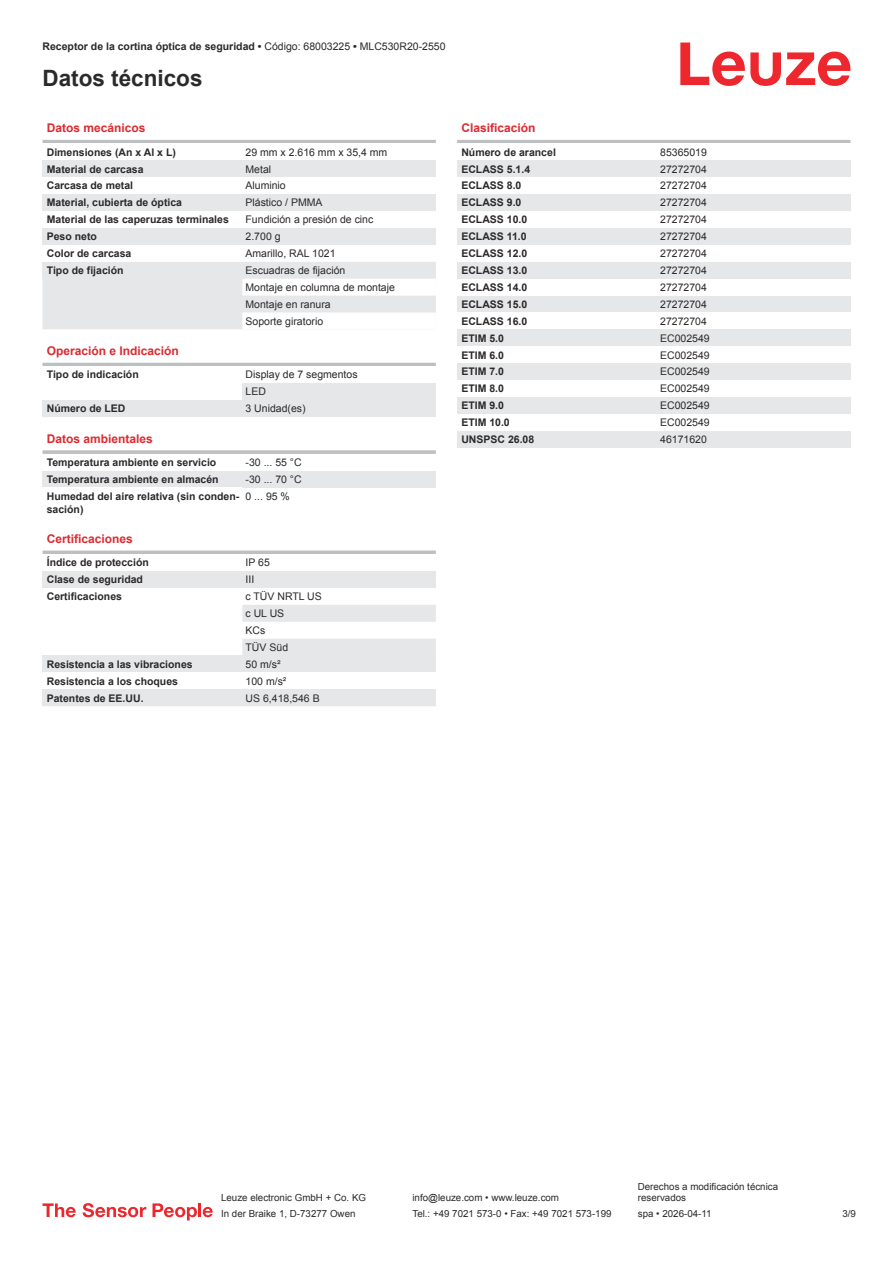
<style>
.page{position:relative;width:893px;height:1263px;background:#fff}
.page>*{position:absolute;margin:0;border:0;box-sizing:border-box;transform-origin:0 0}
.t1{font:700 22.5px "Arial";color:#2b292a}
.t2{font:700 12px "Arial";color:#db2a30}
.t3{font:700 10.5px/12.6px "Arial";color:#2b292a}
.t4{font:10.5px/17px "Arial";color:#2b292a}
.t5{font:9.75px/11.7px "Arial";color:#2b292a}
.s1{font-weight:400}
</style>
<div class="page">
<svg style="left:680px;top:43px;width:170px;height:43px"></svg>
<div style="left:43px;top:279px;width:199px;height:51px;background:#e6e7e9"></div>
<hr style="left:43px;top:140px;width:393px;height:3px;background:#bdbfc1">
<div style="left:43px;top:160px;width:199px;height:17px;background:#e6e7e9"></div>
<div style="left:242px;top:160px;width:194px;height:17px;background:#e6e7e9"></div>
<div style="left:43px;top:194px;width:199px;height:17px;background:#e6e7e9"></div>
<div style="left:242px;top:194px;width:194px;height:17px;background:#e6e7e9"></div>
<div style="left:43px;top:228px;width:199px;height:17px;background:#e6e7e9"></div>
<div style="left:242px;top:228px;width:194px;height:17px;background:#e6e7e9"></div>
<div style="left:43px;top:262px;width:199px;height:17px;background:#e6e7e9"></div>
<svg style="left:242px;top:262px;width:194px;height:51px"></svg>
<hr style="left:43px;top:363px;width:393px;height:3px;background:#bdbfc1">
<div style="left:242px;top:383px;width:194px;height:17px;background:#e6e7e9"></div>
<div style="left:43px;top:400px;width:199px;height:17px;background:#e6e7e9"></div>
<div style="left:242px;top:400px;width:194px;height:17px;background:#e6e7e9"></div>
<svg style="left:43px;top:450px;width:393px;height:4px;background:#c3c5c7"></svg>
<div style="left:43px;top:471px;width:199px;height:17px;background:#e6e7e9"></div>
<div style="left:242px;top:471px;width:194px;height:17px;background:#e6e7e9"></div>
<svg style="left:43px;top:550px;width:393px;height:4px;background:#c5c7c9"></svg>
<div style="left:43px;top:571px;width:199px;height:17px;background:#e6e7e9"></div>
<div style="left:242px;top:571px;width:194px;height:17px;background:#e6e7e9"></div>
<svg style="left:242px;top:605px;width:194px;height:50px"></svg>
<div style="left:43px;top:655px;width:199px;height:17px;background:#e6e7e9"></div>
<div style="left:242px;top:655px;width:194px;height:17px;background:#e6e7e9"></div>
<div style="left:43px;top:689px;width:199px;height:17px;background:#e6e7e9"></div>
<div style="left:242px;top:689px;width:194px;height:17px;background:#e6e7e9"></div>
<hr style="left:457px;top:140px;width:393px;height:3px;background:#bdbfc1">
<div style="left:457px;top:160px;width:200px;height:17px;background:#e6e7e9"></div>
<div style="left:657px;top:160px;width:193px;height:17px;background:#e6e7e9"></div>
<div style="left:457px;top:194px;width:200px;height:17px;background:#e6e7e9"></div>
<div style="left:657px;top:194px;width:193px;height:17px;background:#e6e7e9"></div>
<div style="left:457px;top:228px;width:200px;height:17px;background:#e6e7e9"></div>
<div style="left:657px;top:228px;width:193px;height:17px;background:#e6e7e9"></div>
<div style="left:457px;top:262px;width:200px;height:17px;background:#e6e7e9"></div>
<div style="left:657px;top:262px;width:193px;height:17px;background:#e6e7e9"></div>
<div style="left:457px;top:296px;width:200px;height:16px;background:#e6e7e9"></div>
<div style="left:657px;top:296px;width:193px;height:16px;background:#e6e7e9"></div>
<div style="left:457px;top:329px;width:200px;height:17px;background:#e6e7e9"></div>
<div style="left:657px;top:329px;width:193px;height:17px;background:#e6e7e9"></div>
<div style="left:457px;top:363px;width:200px;height:17px;background:#e6e7e9"></div>
<div style="left:657px;top:363px;width:193px;height:17px;background:#e6e7e9"></div>
<div style="left:457px;top:397px;width:200px;height:17px;background:#e6e7e9"></div>
<div style="left:657px;top:397px;width:193px;height:17px;background:#e6e7e9"></div>
<div style="left:457px;top:431px;width:200px;height:17px;background:#e6e7e9"></div>
<div style="left:657px;top:431px;width:193px;height:17px;background:#e6e7e9"></div>
<svg style="left:43px;top:1203px;width:33px;height:14px"></svg>
<svg style="left:83px;top:1203px;width:63px;height:14px"></svg>
<svg style="left:153px;top:1203px;width:44px;height:17px"></svg>
<hr style="left:198px;top:1203px;width:3px;height:14px;background:#ed272d">
<svg style="left:203px;top:1207px;width:10px;height:10px"></svg>
<p class="t3" style="left:43px;top:41px;width:405px">Receptor de la cortina óptica de seguridad • <span class="s1">Código: 68003225</span> • <span class="s1">MLC530R20-2550</span></p>
<h1 class="t1" style="left:43px;top:70px;width:162px">Datos técnicos</h1>
<p class="t2" style="left:47px;top:123px;width:100px">Datos mecánicos</p>
<p class="t3" style="left:47px;top:147px;width:131px">Dimensiones (An x Al x L)</p>
<p class="t4" style="left:246px;top:144px;width:143px">29 mm x 2.616 mm x 35,4 mm</p>
<p class="t3" style="left:47px;top:164px;width:98px">Material de carcasa</p>
<p class="t4" style="left:246px;top:161px;width:27px">Metal</p>
<p class="t3" style="left:47px;top:180px;width:88px">Carcasa de metal</p>
<p class="t4" style="left:246px;top:178px;width:42px">Aluminio</p>
<p class="t3" style="left:47px;top:197px;width:137px">Material, cubierta de óptica</p>
<p class="t4" style="left:246px;top:195px;width:79px">Plástico / PMMA</p>
<p class="t3" style="left:47px;top:214px;width:184px">Material de las caperuzas terminales</p>
<p class="t4" style="left:246px;top:212px;width:129px">Fundición a presión de cinc</p>
<p class="t3" style="left:47px;top:231px;width:52px">Peso neto</p>
<p class="t4" style="left:246px;top:229px;width:37px">2.700 g</p>
<p class="t3" style="left:47px;top:248px;width:86px">Color de carcasa</p>
<p class="t4" style="left:246px;top:246px;width:92px">Amarillo, RAL 1021</p>
<p class="t3" style="left:47px;top:265px;width:78px">Tipo de fijación</p>
<p class="t4" style="left:246px;top:263px;width:151px">Escuadras de fijación<br>Montaje en columna de montaje<br>Montaje en ranura<br>Soporte giratorio</p>
<p class="t2" style="left:47px;top:346px;width:134px">Operación e Indicación</p>
<p class="t3" style="left:47px;top:369px;width:93px">Tipo de indicación</p>
<p class="t4" style="left:246px;top:367px;width:114px">Display de 7 segmentos<br>LED</p>
<p class="t3" style="left:47px;top:403px;width:80px">Número de LED</p>
<p class="t4" style="left:246px;top:401px;width:62px">3 Unidad(es)</p>
<p class="t2" style="left:47px;top:434px;width:108px">Datos ambientales</p>
<p class="t3" style="left:47px;top:457px;width:171px">Temperatura ambiente en servicio</p>
<p class="t4" style="left:246px;top:455px;width:58px">-30 ... 55 °C</p>
<p class="t3" style="left:47px;top:474px;width:173px">Temperatura ambiente en almacén</p>
<p class="t4" style="left:246px;top:472px;width:58px">-30 ... 70 °C</p>
<p class="t3" style="left:47px;top:491px;width:194px">Humedad del aire relativa (sin conden&shy;sación)</p>
<p class="t4" style="left:246px;top:489px;width:46px">0 ... 95 %</p>
<p class="t2" style="left:47px;top:534px;width:88px">Certificaciones</p>
<p class="t3" style="left:47px;top:557px;width:104px">Índice de protección</p>
<p class="t4" style="left:246px;top:555px;width:26px">IP 65</p>
<p class="t3" style="left:47px;top:574px;width:98px">Clase de seguridad</p>
<p class="t4" style="left:246px;top:572px;width:10px">III</p>
<p class="t3" style="left:47px;top:591px;width:77px">Certificaciones</p>
<p class="t4" style="left:246px;top:589px;width:78px">c TÜV NRTL US c UL US<br>KCs<br>TÜV Süd</p>
<p class="t3" style="left:47px;top:659px;width:147px">Resistencia a las vibraciones</p>
<p class="t4" style="left:246px;top:656px;width:37px">50 m/s²</p>
<p class="t3" style="left:47px;top:676px;width:133px">Resistencia a los choques</p>
<p class="t4" style="left:246px;top:673px;width:42px">100 m/s²</p>
<p class="t3" style="left:47px;top:692px;width:98px">Patentes de EE.UU.</p>
<p class="t4" style="left:246px;top:690px;width:76px">US 6,418,546 B</p>
<p class="t2" style="left:461px;top:123px;width:76px">Clasificación</p>
<p class="t3" style="left:461px;top:147px;width:96px">Número de arancel</p>
<p class="t4" style="left:660px;top:144px;width:48px">85365019</p>
<p class="t3" style="left:461px;top:164px;width:70px">ECLASS 5.1.4</p>
<p class="t4" style="left:660px;top:161px;width:48px">27272704</p>
<p class="t3" style="left:461px;top:180px;width:62px">ECLASS 8.0</p>
<p class="t4" style="left:660px;top:178px;width:48px">27272704</p>
<p class="t3" style="left:461px;top:197px;width:62px">ECLASS 9.0</p>
<p class="t4" style="left:660px;top:195px;width:48px">27272704</p>
<p class="t3" style="left:461px;top:214px;width:67px">ECLASS 10.0</p>
<p class="t4" style="left:660px;top:212px;width:48px">27272704</p>
<p class="t3" style="left:461px;top:231px;width:67px">ECLASS 11.0</p>
<p class="t4" style="left:660px;top:229px;width:48px">27272704</p>
<p class="t3" style="left:461px;top:248px;width:67px">ECLASS 12.0</p>
<p class="t4" style="left:660px;top:246px;width:48px">27272704</p>
<p class="t3" style="left:461px;top:265px;width:67px">ECLASS 13.0</p>
<p class="t4" style="left:660px;top:263px;width:48px">27272704</p>
<p class="t3" style="left:461px;top:282px;width:67px">ECLASS 14.0</p>
<p class="t4" style="left:660px;top:280px;width:48px">27272704</p>
<p class="t3" style="left:461px;top:299px;width:67px">ECLASS 15.0</p>
<p class="t4" style="left:660px;top:297px;width:48px">27272704</p>
<p class="t3" style="left:461px;top:316px;width:67px">ECLASS 16.0</p>
<p class="t4" style="left:660px;top:313px;width:48px">27272704</p>
<p class="t3" style="left:461px;top:333px;width:44px">ETIM 5.0</p>
<p class="t4" style="left:660px;top:330px;width:51px">EC002549</p>
<p class="t3" style="left:461px;top:349px;width:44px">ETIM 6.0</p>
<p class="t4" style="left:660px;top:347px;width:51px">EC002549</p>
<p class="t3" style="left:461px;top:366px;width:44px">ETIM 7.0</p>
<p class="t4" style="left:660px;top:364px;width:51px">EC002549</p>
<p class="t3" style="left:461px;top:383px;width:44px">ETIM 8.0</p>
<p class="t4" style="left:660px;top:381px;width:51px">EC002549</p>
<p class="t3" style="left:461px;top:400px;width:44px">ETIM 9.0</p>
<p class="t4" style="left:660px;top:398px;width:51px">EC002549</p>
<p class="t3" style="left:461px;top:417px;width:50px">ETIM 10.0</p>
<p class="t4" style="left:660px;top:415px;width:51px">EC002549</p>
<p class="t3" style="left:461px;top:434px;width:74px">UNSPSC 26.08</p>
<p class="t4" style="left:660px;top:432px;width:48px">46171620</p>
<p class="t5" style="left:221px;top:1193px;width:146px">Leuze electronic GmbH + Co. KG</p>
<p class="t5" style="left:412px;top:1193px;width:148px">info@leuze.com • www.leuze.com</p>
<p class="t5" style="left:638px;top:1181px;width:142px">Derechos a modificación técnica reservados</p>
<p class="t5" style="left:221px;top:1209px;width:136px">In der Braike 1, D-73277 Owen</p>
<p class="t5" style="left:412px;top:1209px;width:201px">Tel.: +49 7021 573-0 • Fax: +49 7021 573-199</p>
<p class="t5" style="left:638px;top:1209px;width:75px">spa • 2026-04-11</p>
<p class="t5" style="left:842px;top:1209px;width:15px">3 /9</p>
</div>
